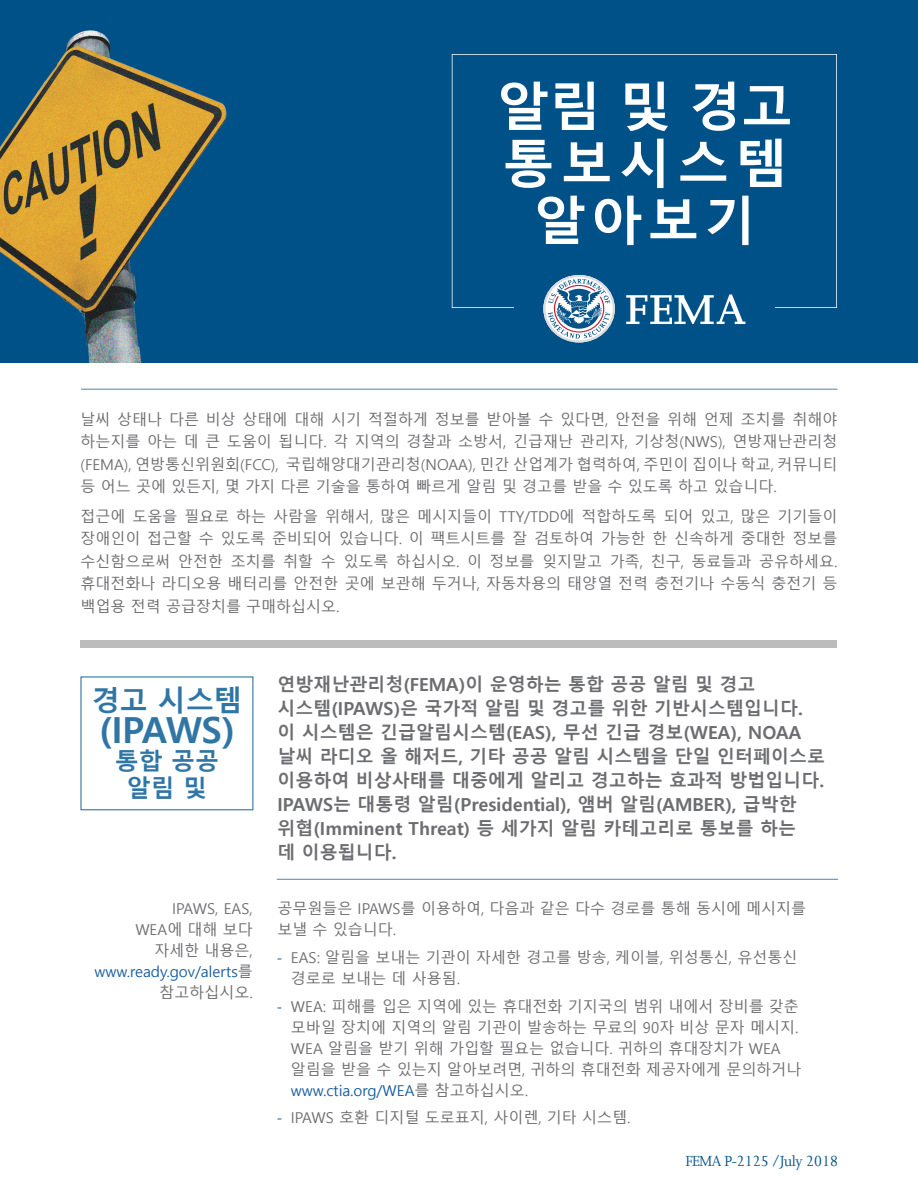
<style>
.page{position:relative;width:918px;height:1188px;background:#fff}
.page>*{position:absolute;margin:0;border:0;box-sizing:border-box;transform-origin:0 0}
.t1{font:700 52.5px/57px "Malgun Gothic";letter-spacing:.08em;color:#fff;text-align:center}
.t2{font:700 36px "Malgun Gothic";letter-spacing:-.03em;color:#2f75a5}
.t3{font:700 28.5px "Malgun Gothic";color:#2f75a5}
.t4{font:700 24px/27px "Malgun Gothic";color:#2f75a5;text-align:center}
.t5{font:700 18px/24px "Malgun Gothic";color:#6c6d70}
.text_3{font:16.5px "Joanna";letter-spacing:-.04em;color:#005187}
.text{font:15px/22.5px "Malgun Gothic";color:#6c6d70}
.text_2{font:15px/21px "Malgun Gothic";color:#6c6d70}
.t6{font:15px/21px "Malgun Gothic";color:#175d9e;text-align:right}
.text_3-2{font:15px "Malgun Gothic";color:#6c6d70}
.t7{font:300 15px "Univers LT Std";color:#005187}
.s1{color:#6c6d70}
.s2{color:#175d9e}
</style>
<div class="page">
<div style="left:0;top:0;width:918px;height:363px;background:#005187"></div>
<svg style="left:452px;top:54px;width:385px;height:254px"></svg>
<img style="left:0;top:30px;width:227px;height:333px">
<div style="left:514px;top:285px;width:261px;height:48px;background:#005187"></div>
<svg style="left:626px;top:294px;width:119px;height:30px"></svg>
<svg style="left:543px;top:275px;width:72px;height:67px"></svg>
<div style="left:80px;top:640px;width:757px;height:8px;background:#bdbcbc"></div>
<hr style="left:277px;top:879px;width:561px;height:1px;background:#5083af">
<hr style="left:81px;top:389px;width:757px;height:1px;background:#5083af">
<h1 class="t1" style="left:497px;top:79px;width:298px">알림 및 경고 통보시스템 알아보기</h1>
<p class="text" style="left:793px;top:409px;width:46px">취해야</p>
<p class="text" style="left:80px;top:409px;width:32px">날씨</p>
<p class="text" style="left:80px;top:431px;width:759px">하는지를 아는 데 큰 도움이 됩니다 각. 지역의 경찰과 소방서, 긴급재난 관리자, 기상청(NWS ,) 연방재난관리청</p>
<p class="text" style="left:286px;top:454px;width:553px">국립해양대기관리청(NOAA ,) 민간 산업계가 협력하여, 주민이 집이나 학교, 커뮤니티</p>
<p class="text" style="left:117px;top:409px;width:46px">상태나</p>
<p class="text" style="left:169px;top:409px;width:31px">다른</p>
<p class="text" style="left:206px;top:409px;width:31px">비상</p>
<p class="text" style="left:243px;top:409px;width:46px">상태에</p>
<p class="text" style="left:294px;top:409px;width:31px">대해</p>
<p class="text" style="left:331px;top:409px;width:31px">시기</p>
<p class="text" style="left:368px;top:409px;width:61px">적절하게</p>
<p class="text" style="left:435px;top:409px;width:46px">정보를</p>
<p class="text" style="left:487px;top:409px;width:46px">받아볼</p>
<p class="text" style="left:560px;top:409px;width:50px">있다면,</p>
<p class="text" style="left:615px;top:409px;width:46px">안전을</p>
<p class="text" style="left:667px;top:409px;width:31px">위해</p>
<p class="text" style="left:704px;top:409px;width:31px">언제</p>
<p class="text" style="left:741px;top:409px;width:46px">조치를</p>
<p class="text" style="left:538px;top:409px;width:16px">수</p>
<p class="text" style="left:80px;top:454px;width:698px">(FEMA ,) 연방통신위원회(FCC ,)<br>등 어느 곳에 있든지 몇, 가지 다른 기술을 통하여 빠르게 알림 및 경고를 받을 수 있도록 하고 있습니다.</p>
<p class="text" style="left:582px;top:505px;width:76px">적합하도록</p>
<p class="text" style="left:80px;top:505px;width:46px">접근에</p>
<p class="text" style="left:80px;top:528px;width:759px">장애인이 접근할 수 있도록 준비되어 있습니다 이. 팩트시트를 잘 검토하여 가능한 한 신속하게 중대한 정보를</p>
<p class="text" style="left:759px;top:550px;width:80px">공유하세요.</p>
<p class="text" style="left:184px;top:505px;width:46px">필요로</p>
<p class="text" style="left:236px;top:505px;width:31px">하는</p>
<p class="text" style="left:273px;top:505px;width:46px">사람을</p>
<p class="text" style="left:325px;top:505px;width:50px">위해서,</p>
<p class="text" style="left:380px;top:505px;width:31px">많은</p>
<p class="text" style="left:417px;top:505px;width:77px">메시지들이</p>
<p class="text" style="left:499px;top:505px;width:77px">TTY/TDD에</p>
<p class="text" style="left:663px;top:505px;width:31px">되어</p>
<p class="text" style="left:700px;top:505px;width:35px">있고,</p>
<p class="text" style="left:741px;top:505px;width:31px">많은</p>
<p class="text" style="left:778px;top:505px;width:61px">기기들이</p>
<p class="text" style="left:132px;top:505px;width:46px">도움을</p>
<p class="text" style="left:283px;top:550px;width:31px">취할</p>
<p class="text" style="left:80px;top:550px;width:759px">수신함으로써<br>휴대전화나 라디오용 배터리를 안전한 곳에 보관해 두거나, 자동차용의 태양열 전력 충전기나 수동식 충전기 등 백업용 전력 공급장치를 구매하십시오.</p>
<p class="text" style="left:178px;top:550px;width:46px">안전한</p>
<p class="text" style="left:231px;top:550px;width:46px">조치를</p>
<p class="text" style="left:344px;top:550px;width:46px">있도록</p>
<p class="text" style="left:396px;top:550px;width:87px">하십시오 이.</p>
<p class="text" style="left:490px;top:550px;width:46px">정보를</p>
<p class="text" style="left:542px;top:550px;width:61px">잊지말고</p>
<p class="text" style="left:610px;top:550px;width:35px">가족,</p>
<p class="text" style="left:651px;top:550px;width:35px">친구,</p>
<p class="text" style="left:692px;top:550px;width:61px">동료들과</p>
<p class="text" style="left:321px;top:550px;width:16px">수</p>
<p class="t3" style="left:91px;top:684px;width:153px">경고 시스템</p>
<p class="t2" style="left:99px;top:709px;width:137px">(IPAWS(</p>
<p class="t4" style="left:115px;top:748px;width:106px">통합 공공 알림 및</p>
<p class="text_3-2" style="left:172px;top:900px;width:82px">IPAWS, EAS,</p>
<p class="text_3-2" style="left:135px;top:921px;width:119px">WEA에 대해 보다</p>
<p class="text_3-2" style="left:154px;top:942px;width:100px">자세한 내용은,</p>
<p class="t6" style="left:94px;top:961px;width:160px">www.ready.gov/alerts<span class="s1">를 참고하십시오.</span></p>
<h2 class="t5" style="left:277px;top:672px;width:549px">연방재난관리청(FEMA 이) 운영하는 통합 공공 알림 및 경고 시스템(IPAWS 은) 국가적 알림 및 경고를 위한 기반시스템입니다. 이 시스템은 긴급알림시스템(EAS ,) 무선 긴급 경보(WEA ,) NOAA 날씨 라디오 올 해저드, 기타 공공 알림 시스템을 단일 인터페이스로 이용하여 비상사태를 대중에게 알리고 경고하는 효과적 방법입니다.<br>IPAWS는 대통령 알림(Presidential ,) 앰버 알림(AMBER ,) 급박한 위협(Imminent Threat) 등 세가지 알림 카테고리로 통보를 하는<br>데 이용됩니다.</h2>
<p class="text_2" style="left:277px;top:899px;width:530px">공무원들은 IPAWS를 이용하여, 다음과 같은 다수 경로를 통해 동시에 메시지를 보낼 수 있습니다.</p>
<p class="text" style="left:291px;top:947px;width:508px">EAS: 알림을 보내는 기관이 자세한 경고를 방송, 케이블, 위성통신, 유선통신</p>
<p class="t7" style="left:277px;top:949px;width:6px">-</p>
<p class="t7" style="left:277px;top:997px;width:6px">-</p>
<p class="t7" style="left:277px;top:1109px;width:6px">-</p>
<p class="text" style="left:291px;top:968px;width:171px">경로로 보내는 데 사용됨.</p>
<p class="text" style="left:291px;top:995px;width:510px">WEA: 피해를 입은 지역에 있는 휴대전화 기지국의 범위 내에서 장비를 갖춘</p>
<p class="text" style="left:291px;top:1017px;width:512px;line-height:21px">모바일 장치에 지역의 알림 기관이 발송하는 무료의 90자 비상 문자 메시지.<br>WEA 알림을 받기 위해 가입할 필요는 없습니다. 귀하의 휴대장치가 WEA 알림을 받을 수 있는지 알아보려면, 귀하의 휴대전화 제공자에게 문의하거나 <span class="s2">www.ctia.org/WEA</span>를 참고하십시오.</p>
<p class="text" style="left:291px;top:1107px;width:341px">IPAWS 호환 디지털 도로표지, 사이렌, 기타 시스템.</p>
<p class="text_3" style="left:685px;top:1151px;width:155px">FEMA P-2125 /July 2018</p>
</div>
